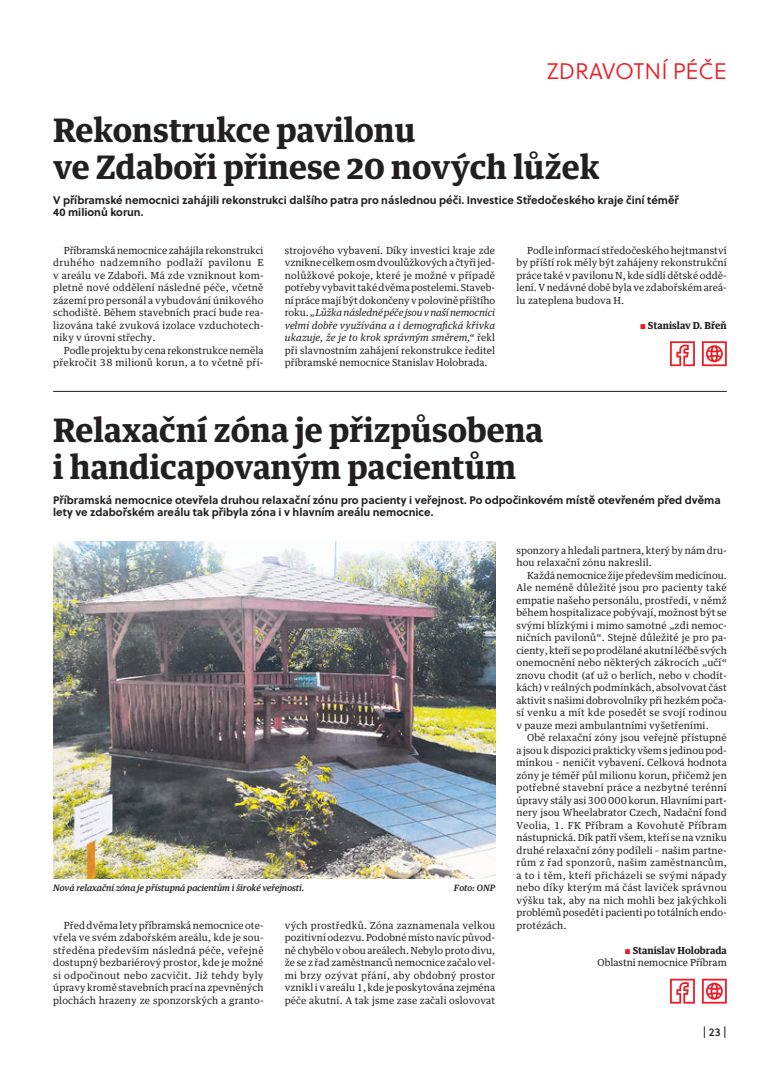
<style>
.page{position:relative;width:780px;height:1088px;background:#fff}
.page>*{position:absolute;margin:0;border:0;box-sizing:border-box;transform-origin:0 0}
.t1{font:700 32.5px/37.5px "Guardian Text Egyp";color:#231f20}
.t2{font:22.5px "Soleil Lt";color:#ed1c24}
.t3{font:11.25px "Soleil Bk";color:#231f20}
.t4{font:700 11px/12.5px "Soleil";color:#231f20}
.t5{font:9.75px/12.5px "Guardian Text Egyp";letter-spacing:.015em;color:#231f20;text-align:justify}
.t6{font:700 9.75px "Guardian Text Egyp";color:#231f20}
.t7{font:italic 500 8.75px "Guardian Text Egyp";color:#231f20}
.s1{font-style:italic}
.s2{font-family:"Soleil Bk";font-weight:400;font-size:9.62px;color:#ed1c24}
.s3{font-family:"Soleil Bk";font-size:9.62px;color:#ed1c24}
.s4{font-weight:700}
</style>
<div class="page">
<svg style="left:670px;top:341px;width:24px;height:25px"></svg>
<svg style="left:702px;top:341px;width:24px;height:25px"></svg>
<img style="left:53px;top:541px;width:442px;height:338px">
<svg style="left:670px;top:979px;width:24px;height:24px"></svg>
<svg style="left:702px;top:979px;width:24px;height:24px"></svg>
<hr style="left:53px;top:391px;width:673px;height:1px;background:#231f20">
<h2 class="t2" style="left:546px;top:58px;width:181px">ZDRAVOTNÍ PÉČE</h2>
<h1 class="t1" style="left:53px;top:113px;width:547px">Rekonstrukce pavilonu<br>ve Zdaboři přinese 20 nových lůžek</h1>
<p class="t4" style="left:53px;top:194px;width:627px">V příbramské nemocnici zahájili rekonstrukci dalšího patra pro následnou péči. Investice Středočeského kraje činí téměř<br>40 milionů korun.</p>
<p class="t5" style="left:53px;top:245px;width:212px;text-indent:11px">Příbramská nemocnice zahájila rekonstrukci druhého nadzemního podlaží pavilonu E v areálu ve Zdaboři. Má zde vzniknout kom&shy;pletně nové oddělení následné péče, včetně zázemí pro personál a vybudování únikového schodiště. Během stavebních prací bude rea&shy;lizována také zvuková izolace vzduchotech&shy;niky v úrovni střechy.</p>
<p class="t5" style="left:53px;top:345px;width:212px;text-align:right">Podle projektu by cena rekonstrukce neměla překročit 38 milionů korun, a to včetně pří -</p>
<p class="t5" style="left:285px;top:245px;width:212px">strojového vybavení. Díky investici kraje zde vznikne celkem osm dvoulůžkových a čtyři jed&shy;nolůžkové pokoje, které je možné v případě potřeby vybavit také dvěma postelemi. Staveb&shy;ní práce mají být dokončeny v polovině příštího roku. <span class="s1">„Lůžka následné péče jsou v naší nemocnici velmi dobře využívána a i demografická křivka ukazuje, že je to krok správným směrem,“</span> řekl při slavnostním zahájení rekonstrukce ředitel příbramské nemocnice Stanislav Holobrada.</p>
<p class="t5" style="left:516px;top:245px;width:212px;text-indent:11px">Podle informací středočeského hejtmanství by příští rok měly být zahájeny rekonstrukční práce také v pavilonu N, kde sídlí dětské oddě&shy;lení. V nedávné době byla ve zdabořském areá&shy;lu zateplena budova H.</p>
<p class="t6" style="left:640px;top:320px;width:88px"><span class="s2">S</span> Stanislav D. Břeň</p>
<h1 class="t1" style="left:53px;top:413px;width:491px">Relaxační zóna je přizpůsobena i handicapovaným pacientům</h1>
<p class="t4" style="left:53px;top:494px;width:669px">Příbramská nemocnice otevřela druhou relaxační zónu pro pacienty i veřejnost. Po odpočinkovém místě otevřeném před dvěma lety ve zdabořském areálu tak přibyla zóna i v hlavním areálu nemocnice.</p>
<p class="t7" style="left:53px;top:884px;width:253px">Nová relaxační zóna je přístupná pacientům i široké veřejnosti.</p>
<p class="t7" style="left:454px;top:884px;width:43px">Foto: ONP</p>
<p class="t5" style="left:53px;top:920px;width:212px;text-indent:11px">Před dvěma lety příbramská nemocnice ote&shy;vřela ve svém zdabořském areálu, kde je sou&shy;středěna především následná péče, veřejně dostupný bezbariérový prostor, kde je možné si odpočinout nebo zacvičit. Již tehdy byly úpravy kromě stavebních prací na zpevněných plochách hrazeny ze sponzorských a granto-</p>
<p class="t5" style="left:285px;top:920px;width:212px">vých prostředků. Zóna zaznamenala velkou pozitivní odezvu. Podobné místo navíc původ&shy;ně chybělo v obou areálech. Nebylo proto divu, že se z řad zaměstnanců nemocnice začalo vel&shy;mi brzy ozývat přání, aby obdobný prostor vznikl i v areálu 1, kde je poskytována zejména péče akutní. A tak jsme zase začali oslovovat</p>
<p class="t5" style="left:516px;top:545px;width:212px">sponzory a hledali partnera, který by nám dru&shy;hou relaxační zónu nakreslil.</p>
<p class="t5" style="left:516px;top:570px;width:212px;text-indent:11px">Každá nemocnice žije především medicínou.<br>Ale neméně důležité jsou pro pacienty také empatie našeho personálu, prostředí, v němž během hospitalizace pobývají, možnost být se svými blízkými i mimo samotné „zdi nemoc&shy;ničních pavilonů“. Stejně důležité je pro pa - cienty, kteří se po prodělané akutní léčbě svých onemocnění nebo některých zákrocích „učí“ znovu chodit (ať už o berlích, nebo v chodít&shy;kách) v reálných podmínkách, absolvovat část aktivit s našimi dobrovolníky při hezkém poča&shy;sí venku a mít kde posedět se svojí rodinou v pauze mezi ambulantními vyšetřeními.</p>
<p class="t5" style="left:516px;top:732px;width:212px;text-indent:11px">Obě relaxační zóny jsou veřejně přístupné a jsou k dispozici prakticky všem s jedinou pod&shy;mínkou – neničit vybavení. Celková hodnota zóny je téměř půl milionu korun, přičemž jen potřebné stavební práce a nezbytné terénní úpravy stály asi 300 000 korun. Hlavními part&shy;nery jsou Wheelabrator Czech, Nadační fond Veolia, 1. FK Příbram a Kovohutě Příbram nástupnická. Dík patří všem, kteří se na vzniku druhé relaxační zóny podíleli – našim partne&shy;rům z řad sponzorů, našim zaměstnancům, a to i těm, kteří přicházeli se svými nápady nebo díky kterým má část laviček správnou výšku tak, aby na nich mohli bez jakýchkoli problémů posedět i pacienti po totálních endo&shy;protézách.</p>
<p class="t5" style="left:597px;top:945px;width:131px;text-align:right"><span class="s3">S</span> <span class="s4">Stanislav Holobrada<br></span>Oblastní nemocnice Příbram</p>
<p class="t3" style="left:702px;top:1026px;width:26px">| 23|</p>
</div>
